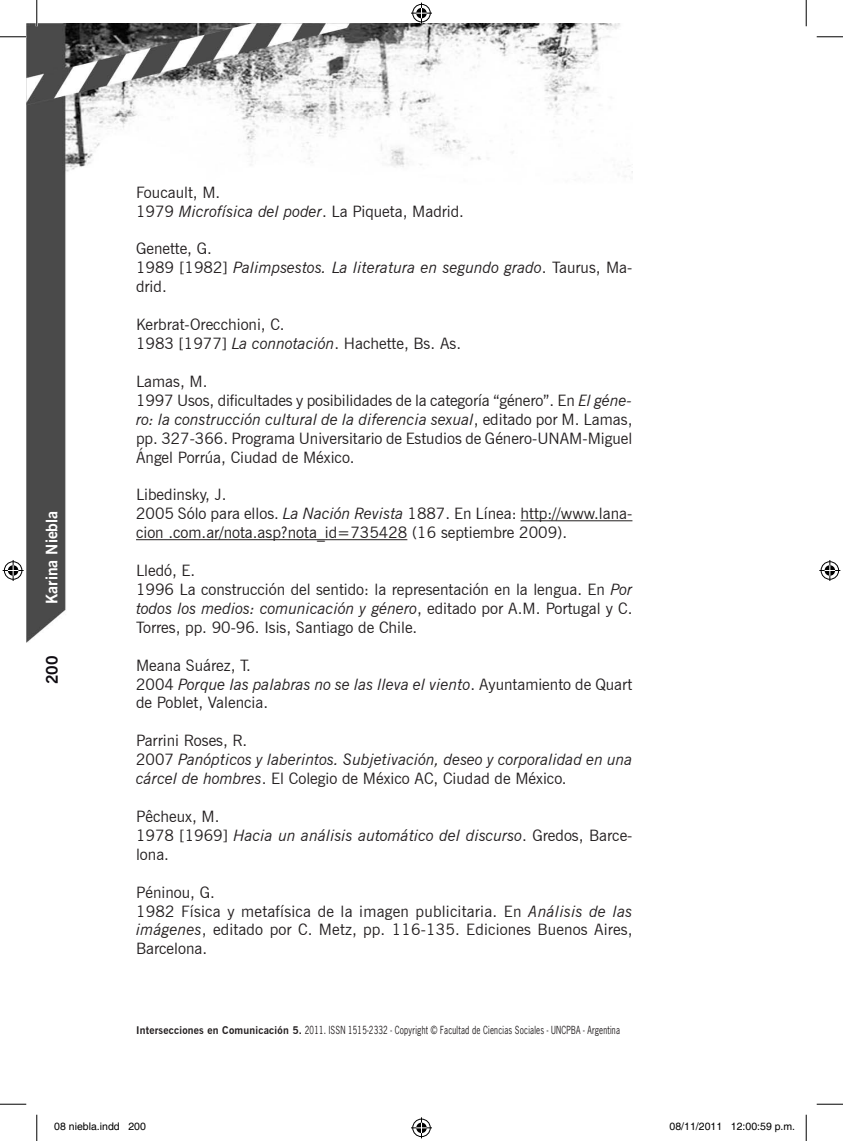
<style>
.page{position:relative;width:843px;height:1141px;background:#fff}
.page>*{position:absolute;margin:0;border:0;box-sizing:border-box;transform-origin:0 0}
.t1{font:15.75px/18.9px "News Gothic BT";color:#231f20}
.t2{font:italic 15.75px/18.9px "News Gothic BT";color:#231f20}
.t3{font:700 15.75px "News Gothic BT";color:#fff}
.t4{font:700 15.75px "News Gothic BT";color:#0e0b11}
.t5{font:10.5px "News Gothic Cn";letter-spacing:.02em;color:#231f20}
.t6{font:10.5px "Helvetica";color:#000}
.s1{font-style:italic}
.s2{font-style:normal}
.s3{font-family:"News Gothic BT";font-weight:700}
</style>
<div class="page">
<img style="left:27px;top:24px;width:605px;height:618px">
<hr style="left:520px;top:520px;width:112px;height:1px;background:#231f20">
<hr style="left:136px;top:539px;width:271px;height:1px;background:#231f20">
<hr style="left:36px;top:0;width:2px;height:26px;background:#fff">
<svg style="left:0;top:36px;width:26px;height:1px"></svg>
<svg style="left:816px;top:36px;width:26px;height:1px"></svg>
<svg style="left:0;top:1103px;width:26px;height:1px"></svg>
<svg style="left:816px;top:1103px;width:26px;height:1px"></svg>
<svg style="left:36px;top:0;width:1px;height:26px"></svg>
<svg style="left:36px;top:1114px;width:1px;height:26px"></svg>
<svg style="left:805px;top:0;width:1px;height:26px"></svg>
<svg style="left:805px;top:1114px;width:1px;height:26px"></svg>
<svg style="left:411px;top:3px;width:21px;height:21px"></svg>
<svg style="left:411px;top:1117px;width:21px;height:20px"></svg>
<svg style="left:3px;top:560px;width:21px;height:21px"></svg>
<svg style="left:819px;top:560px;width:21px;height:21px"></svg>
<p class="t3" style="left:42px;top:603px;width:94px;rotate:-90deg">Karina Niebla</p>
<p class="t4" style="left:42px;top:684px;width:31px;rotate:-90deg">200</p>
<p class="t1" style="left:136px;top:182px;width:329px">Foucault, M.<br>1979 <span class="s1">Microfísica del poder</span>. La Piqueta, Madrid.</p>
<p class="t2" style="left:136px;top:239px;width:498px"><span class="s2">Genette, G.<br>1989 [1982]</span> Palimpsestos. La literatura en segundo grado<span class="s2">. Taurus, Ma&shy;drid.</span></p>
<p class="t1" style="left:136px;top:315px;width:326px">Kerbrat-Orecchioni, C.<br>1983 [1977] <span class="s1">La connotación</span>. Hachette, Bs. As.</p>
<p class="t1" style="left:136px;top:371px;width:498px">Lamas, M.<br>1997 Usos, dificultades y posibilidades de la categoría “género”. En <span class="s1">El géne&shy;ro: la construcción cultural de la diferencia sexual</span>, editado por M. Lamas, pp. 327-366. Programa Universitario de Estudios de Género-UNAM-Miguel Ángel Porrúa, Ciudad de México.</p>
<p class="t1" style="left:136px;top:485px;width:498px">Libedinsky, J.<br>2005 Sólo para ellos. <span class="s1">La Nación Revista</span> 1887. En Línea: http://www.lana&shy;cion .com.ar/nota.asp?nota_id=735428 (16 septiembre 2009).</p>
<p class="t1" style="left:136px;top:560px;width:498px">Lledó, E.<br>1996 La construcción del sentido: la representación en la lengua. En <span class="s1">Por todos los medios: comunicación y género</span>, editado por A.M. Portugal y C.<br>Torres, pp. 90-96. Isis, Santiago de Chile.</p>
<p class="t1" style="left:136px;top:655px;width:498px">Meana Suárez, T.<br>2004 <span class="s1">Porque las palabras no se las lleva el viento</span>. Ayuntamiento de Quart de Poblet, Valencia.</p>
<p class="t2" style="left:136px;top:731px;width:498px"><span class="s2">Parrini Roses, R.<br>2007</span> Panópticos y laberintos. Subjetivación, deseo y corporalidad en una cárcel de hombres<span class="s2">. El Colegio de México AC, Ciudad de México.</span></p>
<p class="t1" style="left:136px;top:806px;width:498px">Pêcheux, M.<br>1978 [1969] <span class="s1">Hacia un análisis automático del discurso</span>. Gredos, Barce&shy;lona.</p>
<p class="t1" style="left:136px;top:882px;width:498px">Péninou, G.<br>1982 Física y metafísica de la imagen publicitaria. En <span class="s1">Análisis de las imágenes</span>, editado por C. Metz, pp. 116-135. Ediciones Buenos Aires, Barcelona.</p>
<p class="t5" style="left:136px;top:1022px;width:485px"><span class="s3">Intersecciones en Comunicación 5.</span> 2011. ISSN 1515-2332 - Copyright © Facultad de Ciencias Sociales - UNCPBA - Argentina</p>
<p class="t6" style="left:54px;top:1120px;width:93px">08 niebla.indd 200</p>
<p class="t6" style="left:669px;top:1120px;width:127px">08/11/2011 12:00:59 p.m.</p>
</div>
